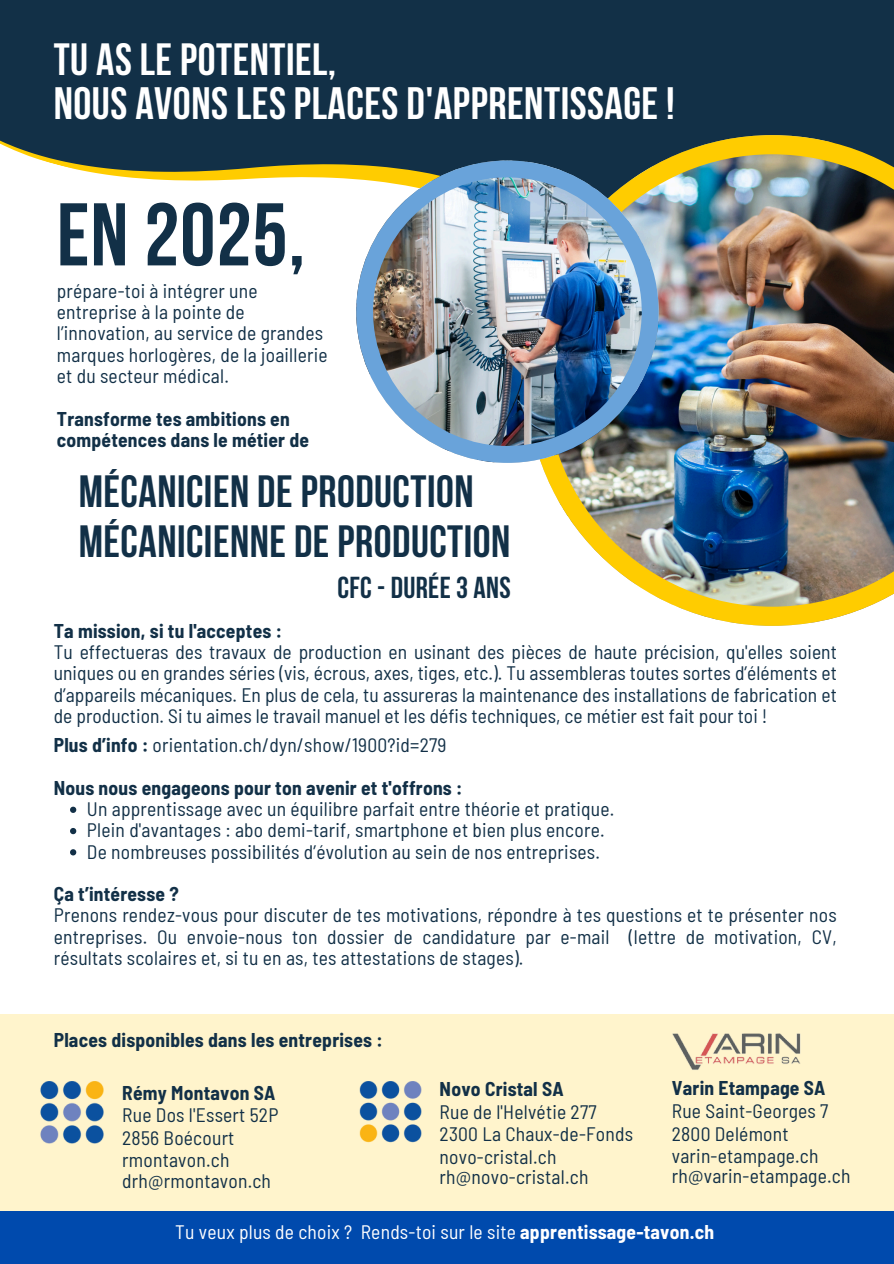
<style>
.page{position:relative;width:894px;height:1264px;background:#fff}
.page>*{position:absolute;margin:0;border:0;box-sizing:border-box;transform-origin:0 0}
.t1{font:700 88.65px "Bebas Neue";letter-spacing:.01em;color:#123047}
.t2{font:700 45.15px "Bebas Neue";letter-spacing:.01em;color:#fff}
.t3{font:700 45px/49.5px "Bebas Neue";letter-spacing:.01em;color:#123047}
.t4{font:700 45px "Bebas Neue";letter-spacing:.01em;color:#fff}
.t5{font:700 30.15px "Bebas Neue";letter-spacing:.01em;color:#123047}
.t6{font:semi-condensed 19.5px/21.3px "Barlow";letter-spacing:.01em;color:#123047;text-align:justify}
.t7{font:700 semi-condensed 19.5px/21.3px "Barlow";letter-spacing:.01em;color:#123047}
.t8{font:semi-condensed 19.5px "Barlow";letter-spacing:.01em;color:#fff}
.s1{font-weight:700}
</style>
<div class="page">
<div style="left:0;top:1014px;width:893px;height:206px;background:#fff4cc"></div>
<div style="left:0;top:0;width:297px;height:30px;background:#123047"></div>
<div style="left:0;top:30px;width:297px;height:13px;background:#123047"></div>
<div style="left:297px;top:0;width:596px;height:78px;background:#123047"></div>
<div style="left:569px;top:78px;width:324px;height:57px;background:#123047"></div>
<img style="left:541px;top:135px;width:352px;height:491px">
<svg style="left:0;top:43px;width:569px;height:138px;background:#243d4a"></svg>
<img style="left:356px;top:160px;width:302px;height:303px">
<div style="left:0;top:1211px;width:893px;height:52px;background:#004aad"></div>
<img style="left:672px;top:1033px;width:129px;height:37px">
<svg style="left:70px;top:806px;width:6px;height:7px"></svg>
<svg style="left:70px;top:828px;width:6px;height:6px"></svg>
<svg style="left:70px;top:849px;width:6px;height:6px"></svg>
<img style="left:359px;top:1081px;width:63px;height:62px">
<img style="left:40px;top:1081px;width:64px;height:63px">
<p class="t4" style="left:54px;top:41px;width:284px">TU AS LE POTENTIEL,</p>
<p class="t2" style="left:54px;top:85px;width:622px">NOUS AVONS LES PLACES D'APPRENTISSAGE !</p>
<p class="t1" style="left:57px;top:199px;width:250px">EN 2025,</p>
<p class="t6" style="left:57px;top:279px;width:272px;text-align:left">prépare-toi à intégrer une entreprise à la pointe de l’innovation, au service de grandes marques horlogères, de la joaillerie et du secteur médical.</p>
<p class="t7" style="left:57px;top:407px;width:254px">Transforme tes ambitions en compétences dans le métier de</p>
<h4 class="t3" style="left:79px;top:471px;width:433px">MÉCANICIEN DE PRODUCTION<br>MÉCANICIENNE DE PRODUCTION</h4>
<p class="t5" style="left:337px;top:575px;width:174px">CFC - DURÉE 3 ANS</p>
<p class="t7" style="left:54px;top:619px;width:229px">Ta mission, si tu l'acceptes :</p>
<h1 class="t6" style="left:54px;top:640px;width:784px">Tu effectueras des travaux de production en usinant des pièces de haute précision, qu'elles soient uniques ou en grandes séries (vis, écrous, axes, tiges, etc.). Tu assembleras toutes sortes d’éléments et d’appareils mécaniques. En plus de cela, tu assureras la maintenance des installations de fabrication et de production. Si tu aimes le travail manuel et les défis techniques, ce métier est fait pour toi !</h1>
<p class="t6" style="left:54px;top:733px;width:394px"><span class="s1">Plus d’info :</span> orientation.ch/dyn/show/1900?id=279</p>
<h4 class="t7" style="left:54px;top:776px;width:410px">Nous nous engageons pour ton avenir et t'offrons :</h4>
<h2 class="t6" style="left:87px;top:797px;width:529px">Un apprentissage avec un équilibre parfait entre théorie et pratique.</h2>
<h3 class="t6" style="left:87px;top:818px;width:519px">Plein d'avantages : abo demi-tarif, smartphone et bien plus encore.</h3>
<p class="t6" style="left:87px;top:840px;width:514px">De nombreuses possibilités d’évolution au sein de nos entreprises.</p>
<p class="t7" style="left:54px;top:882px;width:126px">Ça t’intéresse ?</p>
<p class="t6" style="left:54px;top:903px;width:784px">Prenons rendez-vous pour discuter de tes motivations, répondre à tes questions et te présenter nos entreprises. Ou envoie-nous ton dossier de candidature par e-mail (lettre de motivation, CV, résultats scolaires et, si tu en as, tes attestations de stages).</p>
<p class="t7" style="left:54px;top:1028px;width:330px">Places disponibles dans les entreprises :</p>
<p class="t7" style="left:122px;top:1081px;width:154px">Rémy Montavon SA</p>
<p class="t6" style="left:122px;top:1103px;width:157px">Rue Dos l'Essert 52P</p>
<p class="t6" style="left:122px;top:1126px;width:114px">2856 Boécourt</p>
<p class="t6" style="left:122px;top:1148px;width:109px">rmontavon.ch</p>
<p class="t6" style="left:122px;top:1169px;width:150px">drh@rmontavon.ch</p>
<p class="t7" style="left:439px;top:1077px;width:125px">Novo Cristal SA</p>
<h4 class="t6" style="left:439px;top:1100px;width:158px">Rue de l'Helvétie 277</h4>
<p class="t6" style="left:439px;top:1122px;width:195px">2300 La Chaux-de-Fonds</p>
<p class="t6" style="left:439px;top:1145px;width:118px">novo-cristal.ch</p>
<p class="t6" style="left:439px;top:1165px;width:150px">rh@novo-cristal.ch</p>
<p class="t7" style="left:671px;top:1076px;width:155px">Varin Etampage SA</p>
<h2 class="t6" style="left:671px;top:1099px;width:158px">Rue Saint-Georges 7</h2>
<p class="t6" style="left:671px;top:1121px;width:118px">2800 Delémont</p>
<p class="t6" style="left:671px;top:1144px;width:148px">varin-etampage.ch</p>
<p class="t6" style="left:671px;top:1164px;width:180px">rh@varin-etampage.ch</p>
<p class="t8" style="left:175px;top:1219px;width:540px">Tu veux plus de choix ? Rends-toi sur le site <span class="s1">apprentissage-tavon.ch</span></p>
</div>
